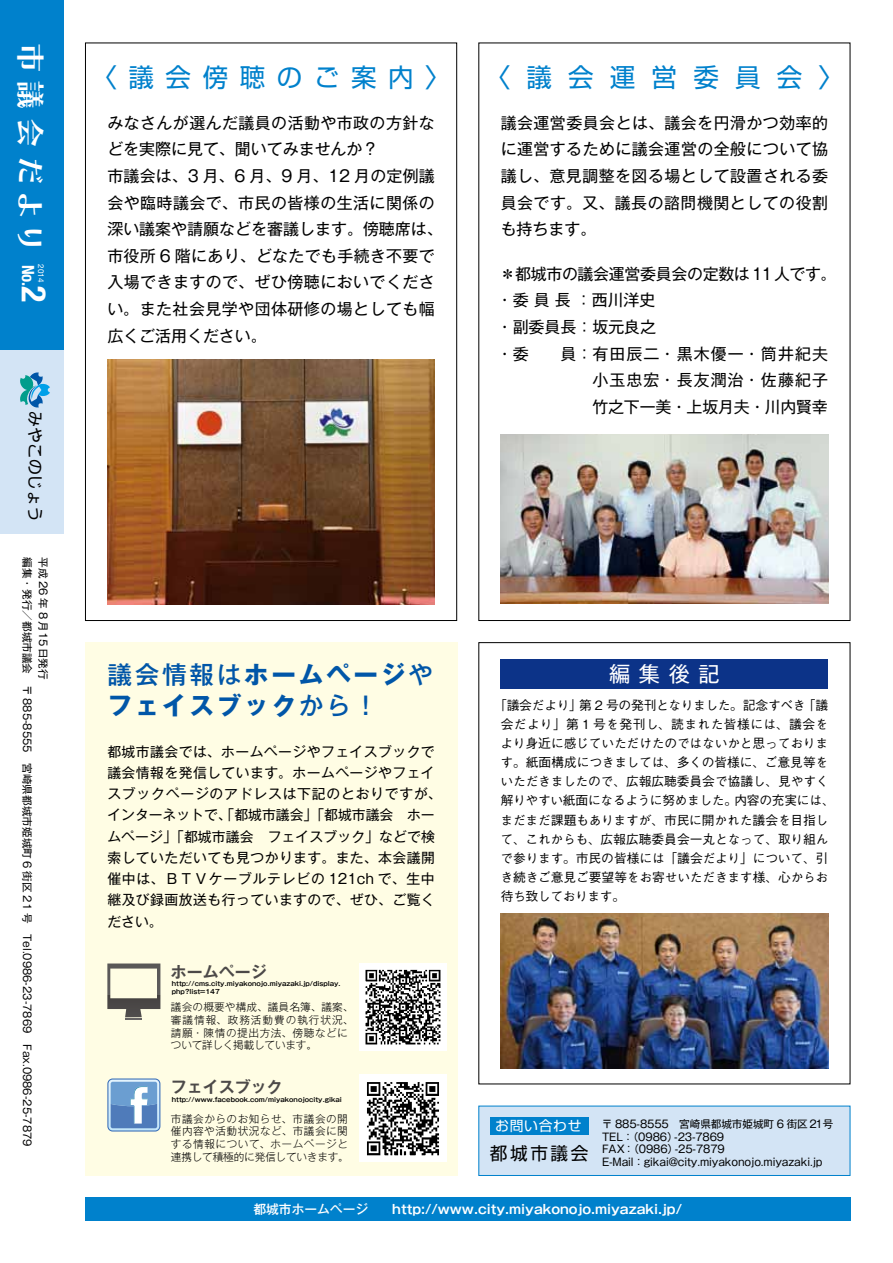
<style>
.page{position:relative;width:893px;height:1263px;background:#fff}
.page>*{position:absolute;margin:0;border:0;box-sizing:border-box;transform-origin:0 0}
.t1{font:700 condensed 33.75px "Helvetica Neue LT Std";color:#fff}
.t2{font:29.4px "Chiaro Std B 90 pv RKSJ H";letter-spacing:.29em;color:#fff}
.t3{font:25.5px "Shin Go Pr 5 Regular 90 pv RKSJ H";color:#0081cc}
.t4{font:24.6px "Gothic MB101 Pr 6 Medium 90 pv RKSJ H";letter-spacing:.11em;color:#0056a8}
.t5{font:24.6px "Gothic MB101 Pr 6 Bold 90 pv RKSJ H";letter-spacing:.11em;color:#0056a8}
.t6{font:21.3px "Gothic MB101 Pr 6 Regular 90 pv RKSJ H";color:#fff}
.t7{font:17.55px "Shin Go Pr 6 Regular 90 pv RKSJ H";letter-spacing:.15em;color:#000}
.t8{font:700 condensed 16.95px "Helvetica Neue LT Std";color:#fff}
.t9{font:15.9px/26.5px "Gothic MB101 Pr 6 Regular 90 pv RKSJ H";letter-spacing:.03em;color:#000}
.t10{font:15.9px "Gothic MB101 Pr 6 Regular 90 pv RKSJ H";letter-spacing:.07em;color:#000}
.t11{font:15.9px "Gothic MB101 Pr 6 Regular 90 pv RKSJ H";letter-spacing:-.02em;color:#000}
.t12{font:15.9px "Gothic MB101 Pr 6 Regular 90 pv RKSJ H";letter-spacing:-.01em;color:#000}
.t13{font:15.9px "Gothic MB101 Pr 6 De Bold 90 pv RKSJ H";color:#4c4948}
.t14{font:15.9px "Gothic MB101 Pr 6 Regular 90 pv RKSJ H";color:#000}
.t15{font:15.75px "Shin Go Pr 6 Regular 90 pv RKSJ H";color:#000}
.t16{font:13.8px/21.3px "Gothic MB101 Pr 6 Regular 90 pv RKSJ H";letter-spacing:.035em;color:#000}
.t17{font:13.8px "Shin Go Pr 6 Regular 90 pv RKSJ H";letter-spacing:.05em;color:#fff}
.t18{font:12.75px/19.2px "Gothic BBB Pr 6 Medium 90 pv RKSJ H";letter-spacing:-.015em;color:#000}
.t19{font:12.75px "Gothic MB101 Pr 6 De Bold 90 pv RKSJ H";color:#fff}
.t20{font:12.75px "Gothic BBB Pr 6 Medium 90 pv RKSJ H";letter-spacing:.03em;color:#000}
.t21{font:12.75px "Gothic MB101 Pr 6 Medium 90 pv RKSJ H";color:#fff}
.t22{font:10.65px/12.8px "Gothic MB101 Pr 6 Regular 90 pv RKSJ H";letter-spacing:-.01em;color:#000}
.t23{font:10.65px/12.8px "Gothic MB101 Pr 6 Light 90 pv RKSJ H";letter-spacing:.05em;color:#000;text-align:justify}
.t24{font:10.65px/12.8px "Gothic MB101 Pr 6 Light 90 pv RKSJ H";letter-spacing:.03em;color:#000}
.t25{font:8.1px "Helvetica Neue LT Std";color:#fff}
.t26{font:6.45px/7.5px "Gothic MB101 Pr 6 De Bold 90 pv RKSJ H";color:#000}
.s1{font-family:"Gothic MB101 Pr 6 Bold 90 pv RKSJ H"}
.s2{font-family:"Gothic MB101 Pr 6 Medium 90 pv RKSJ H"}
</style>
<div class="page">
<div style="left:0;top:0;width:64px;height:534px;background:#d3e4f5"></div>
<div style="left:0;top:0;width:64px;height:350px;background:#0081cc"></div>
<div style="left:85px;top:642px;width:372px;height:534px;background:#fffde4"></div>
<img style="left:501px;top:913px;width:327px;height:156px">
<img style="left:107px;top:359px;width:328px;height:245px">
<div style="left:501px;top:659px;width:327px;height:30px;background:#0c3388"></div>
<div style="left:85px;top:1197px;width:765px;height:23px;background:#0081cc"></div>
<svg style="left:107px;top:1078px;width:53px;height:53px"></svg>
<svg style="left:108px;top:1079px;width:51px;height:51px;background:#82a9d4"></svg>
<svg style="left:107px;top:963px;width:53px;height:56px"></svg>
<img style="left:359px;top:963px;width:87px;height:88px">
<img style="left:359px;top:1075px;width:87px;height:87px">
<div style="left:478px;top:1106px;width:372px;height:70px;background:#d3e4f5;border:1px solid #0081cc"></div>
<div style="left:490px;top:1117px;width:98px;height:17px;background:#0081cc"></div>
<svg style="left:20px;top:372px;width:30px;height:36px"></svg>
<img style="left:501px;top:435px;width:327px;height:168px">
<h2 class="t2" style="left:49px;top:43px;width:212px;rotate:90deg">市議会だより</h2>
<p class="t8" style="left:38px;top:264px;width:23px;rotate:90deg">No.</p>
<p class="t25" style="left:46px;top:264px;width:19px;rotate:90deg">2014</p>
<h1 class="t1" style="left:54px;top:286px;width:18px;rotate:90deg">2</h1>
<p class="t15" style="left:48px;top:411px;width:112px;rotate:90deg">みやこのじょう</p>
<p class="t22" style="left:34px;top:557px;width:591px;rotate:90deg">編集・発行／都城市議会　〒 885-8555　宮崎県都城市姫城町 6 街区 21 号　Tel.0986-23-7869　Fax.0986-25-7879</p>
<p class="t22" style="left:50px;top:557px;width:124px;rotate:90deg">平成 26 年 8 月15日発行</p>
<h3 class="t3" style="left:91px;top:56px;width:27px">〈</h3>
<h3 class="t3" style="left:129px;top:56px;width:27px">議</h3>
<h3 class="t3" style="left:166px;top:56px;width:27px">会</h3>
<h3 class="t3" style="left:203px;top:56px;width:27px">傍</h3>
<h3 class="t3" style="left:240px;top:56px;width:27px">聴</h3>
<h3 class="t3" style="left:277px;top:56px;width:27px">の</h3>
<h3 class="t3" style="left:314px;top:56px;width:27px">ご</h3>
<h3 class="t3" style="left:351px;top:56px;width:27px">案</h3>
<h3 class="t3" style="left:388px;top:56px;width:27px">内</h3>
<h3 class="t3" style="left:425px;top:56px;width:27px">〈</h3>
<p class="t9" style="left:107px;top:108px;width:337px">みなさんが選んだ議員の活動や市政の方針などを実際に見て、聞いてみませんか?<br>市議会は、3 月、6 月、9 月、12 月の定例議会や臨時議会で、市民の皆様の生活に関係の深い議案や請願などを審議します。傍聴席は、市役所 6 階にあり、どなたでも手続き不要で入場できますので、ぜひ傍聴においでください。また社会見学や団体研修の場としても幅広くご活用ください。</p>
<h3 class="t3" style="left:652px;top:56px;width:27px">営</h3>
<h3 class="t3" style="left:568px;top:56px;width:27px">会</h3>
<h3 class="t3" style="left:693px;top:56px;width:27px">委</h3>
<h3 class="t3" style="left:777px;top:56px;width:27px">会</h3>
<h3 class="t3" style="left:485px;top:56px;width:27px">〈</h3>
<p class="t9" style="left:501px;top:108px;width:329px;text-align:justify">議会運営委員会とは、議会を円滑かつ効率的に運営するために議会運営の全般について協議し、意見調整を図る場として設置される委員会です。又、議長の諮問機関としての役割も持ちます。</p>
<p class="t11" style="left:500px;top:261px;width:338px">＊都城市の議会運営委員会の定数は11人です。</p>
<p class="t9" style="left:497px;top:286px;width:160px">・委員長：西川洋史</p>
<p class="t14" style="left:497px;top:314px;width:161px">・副委員長：坂元良之</p>
<p class="t10" style="left:497px;top:340px;width:333px">・委　　員：有田辰二・黒木優一・筒井紀夫</p>
<p class="t10" style="left:592px;top:367px;width:237px">小玉忠宏・長友潤治・佐藤紀子</p>
<p class="t12" style="left:592px;top:393px;width:237px">竹之下一美・上坂月夫・川内賢幸</p>
<h3 class="t3" style="left:818px;top:56px;width:27px">〈</h3>
<h3 class="t3" style="left:526px;top:56px;width:27px">議</h3>
<h3 class="t3" style="left:610px;top:56px;width:27px">運</h3>
<h3 class="t3" style="left:735px;top:56px;width:27px">員</h3>
<h3 class="t4" style="left:107px;top:654px;width:327px">議会情報は<span class="s1">ホームページ</span>や</h3>
<h3 class="t5" style="left:107px;top:685px;width:272px">フェイスブック<span class="s2">から!</span></h3>
<p class="t16" style="left:107px;top:740px;width:336px">都城市議会では、ホームページやフェイスブックで議会情報を発信しています。ホームページやフェイスブックページのアドレスは下記のとおりですが、インターネットで、「都城市議会」「都城市議会　ホームページ」「都城市議会　フェイスブック」などで検索していただいても見つかります。また、本会議開催中は、ＢＴＶケーブルテレビの 121ch で、生中継及び録画放送も行っていますので、ぜひ、ご覧ください。</p>
<p class="t13" style="left:171px;top:958px;width:97px">ホームページ</p>
<p class="t26" style="left:172px;top:980px;width:170px">http://cms.city.miyakonojo.miyazaki.jp/display. php?list=147</p>
<p class="t24" style="left:171px;top:1000px;width:184px">議会の概要や構成、議員名簿、議案、審議情報、政務活動費の執行状況、請願・陳情の提出方法、傍聴などについて詳しく掲載しています。</p>
<p class="t13" style="left:171px;top:1073px;width:113px">フェイスブック</p>
<p class="t26" style="left:172px;top:1096px;width:171px">http://www.facebook.com/miyakonojocity.gikai</p>
<p class="t23" style="left:171px;top:1111px;width:179px">市議会からのお知らせ、市議会の開催内容や活動状況など、市議会に関する情報について、ホームページと連携して積極的に発信していきます。</p>
<h3 class="t6" style="left:609px;top:656px;width:112px">編集後記</h3>
<p class="t18" style="left:494px;top:694px;width:89px">「議会だより」</p>
<p class="t20" style="left:501px;top:714px;width:329px">会だより」第 1 号を発刊し、読まれた皆様には、議会を</p>
<p class="t18" style="left:500px;top:733px;width:329px">より身近に感じていただけたのではないかと思っておりま</p>
<p class="t18" style="left:501px;top:752px;width:329px">す。紙面構成につきましては、多くの皆様に、ご意見等を</p>
<p class="t18" style="left:501px;top:771px;width:329px">いただきましたので、広報広聴委員会で協議し、見やすく</p>
<p class="t18" style="left:734px;top:790px;width:102px">内容の充実には、</p>
<p class="t18" style="left:803px;top:694px;width:27px">「議</p>
<p class="t18" style="left:579px;top:694px;width:228px">第 2 号の発刊となりました。記念すべき</p>
<p class="t18" style="left:500px;top:790px;width:329px">解りやすい紙面になるように努めました。<br>まだまだ課題もありますが、市民に開かれた議会を目指して、これからも、広報広聴委員会一丸となって、取り組んで参ります。市民の皆様には「議会だより」について、引き続きご意見ご要望等をお寄せいただきます様、心からお待ち致しております。</p>
<p class="t17" style="left:495px;top:1114px;width:88px">お問い合わせ</p>
<p class="t7" style="left:490px;top:1139px;width:100px">都城市議会</p>
<p class="t22" style="left:674px;top:1116px;width:161px;text-indent:-72px">〒 885-8555　宮崎県都城市姫城町 6 街区 21号-23-7869</p>
<p class="t22" style="left:675px;top:1129px;width:52px;text-indent:-73px">TEL )： 0986( -25-7879</p>
<p class="t22" style="left:602px;top:1142px;width:222px">FAX )： 0986(<br>E-Mail：gikai@city.miyakonojo.miyazaki j p.</p>
<p class="t21" style="left:253px;top:1198px;width:116px">都城市ホームページ</p>
<p class="t19" style="left:392px;top:1198px;width:291px">http://www.city.miyakonojo.miyazaki.jp/</p>
</div>
